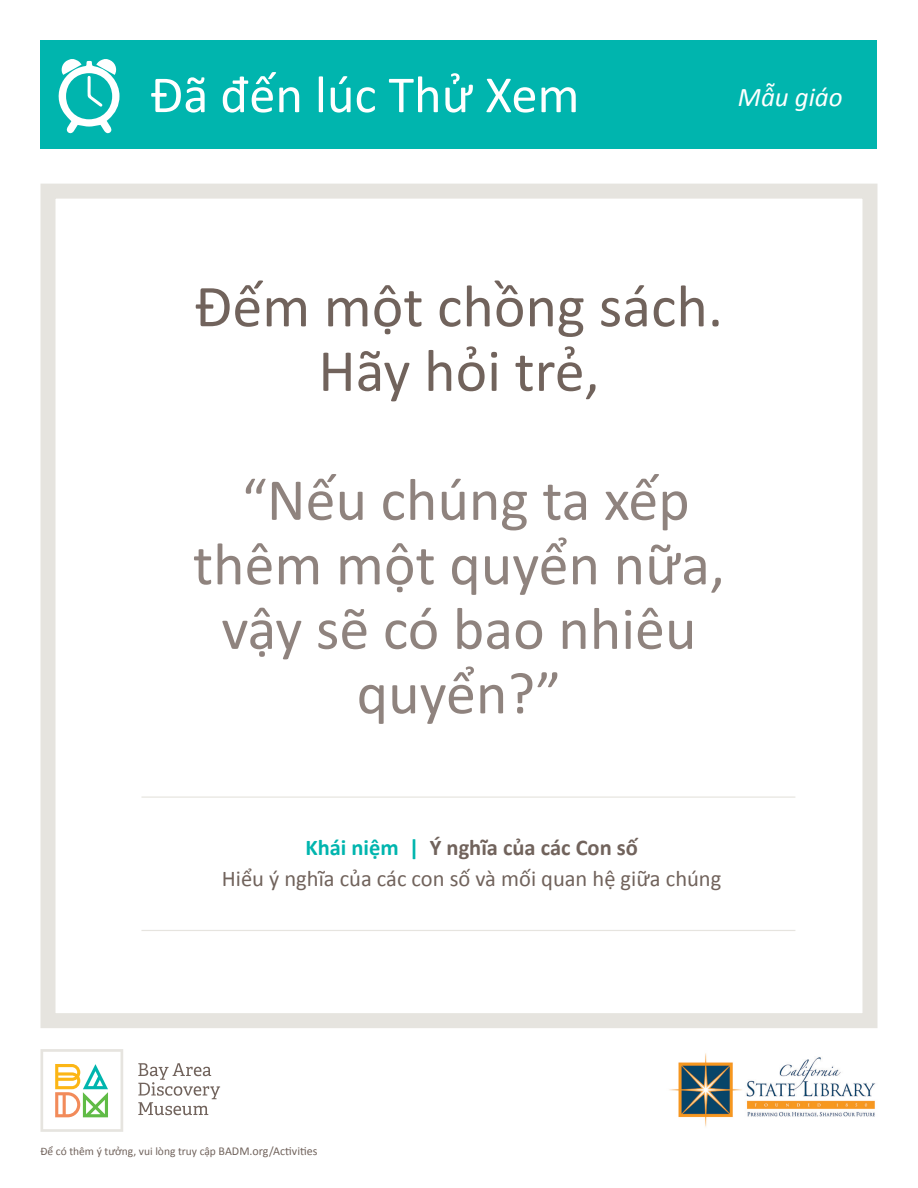
<style>
.page{position:relative;width:918px;height:1188px;background:#fff}
.page>*{position:absolute;margin:0;border:0;box-sizing:border-box;transform-origin:0 0}
.t1{font:60px/64.5px "Calibri";color:#8f837e;text-align:center}
.t2{font:60px/64.5px "Calibri";color:#71635c;text-align:center}
.t3{font:52.5px "Calibri";color:#fff}
.t4{font:italic 27px "Calibri";color:#fff}
.t5{font:22.5px/31.5px "Calibri";color:#71635c;text-align:center}
.t6{font:11.55px "Calibri";color:#71635c}
.s1{font-weight:700;color:#00b5ae}
.s2{font-weight:700}
.s3{font-size:12px}
</style>
<div class="page">
<div style="left:40px;top:184px;width:838px;height:844px;border:15px solid #e6e4df"></div>
<div style="left:40px;top:40px;width:838px;height:109px;background:#00b5ae"></div>
<svg style="left:58px;top:59px;width:62px;height:75px"></svg>
<hr style="left:141px;top:796px;width:654px;height:2px;background:#e6e4df">
<hr style="left:141px;top:930px;width:654px;height:1px;background:#e6e4df">
<svg style="left:138px;top:1063px;width:82px;height:52px"></svg>
<svg style="left:40px;top:1049px;width:83px;height:83px"></svg>
<img style="left:669px;top:1053px;width:207px;height:74px">
<h2 class="t3" style="left:150px;top:58px;width:431px">Đã đến lúc Thử Xem</h2>
<p class="t4" style="left:738px;top:78px;width:106px">Mẫu giáo</p>
<h1 class="t2" style="left:195px;top:272px;width:530px">Đếm một chồng sách.<br>Hãy hỏi trẻ,</h1>
<h1 class="t1" style="left:193px;top:466px;width:534px">“Nếu chúng ta xếp thêm một quyển nữa, vậy sẽ có bao nhiêu quyển?”</h1>
<p class="t5" style="left:222px;top:831px;width:501px"><span class="s1">Khái niệm |</span> <span class="s2">Ý nghĩa của các Con số<br></span>Hiểu ý nghĩa của các con số và mối quan hệ giữa chúng</p>
<p class="t6" style="left:40px;top:1143px;width:278px">Để có thêm ý tưởng, vui lòng truy cập <span class="s3">BADM.org/Activities</span></p>
</div>
